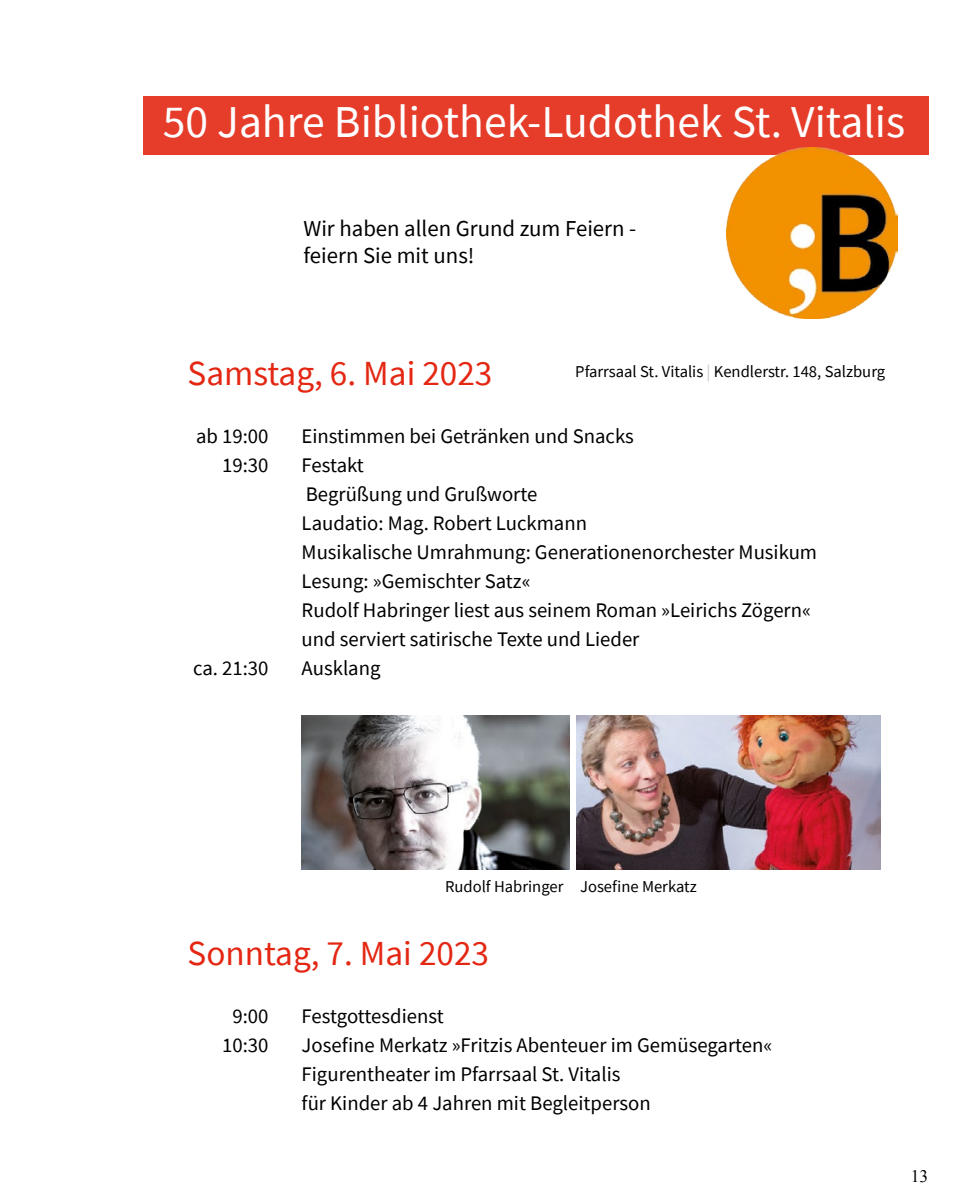
<style>
.page{position:relative;width:968px;height:1201px;background:#fff}
.page>*{position:absolute;margin:0;border:0;box-sizing:border-box;transform-origin:0 0}
.t1{font:45.5px "Source Sans Pro";color:#fff}
.t2{font:35.18px "Source Sans Pro";color:#e42713}
.t3{font:22.75px/26.9px "Source Sans Pro";color:#000}
.t4{font:20.65px/29.1px "Source Sans Pro";color:#000}
.t5{font:17.5px "Times New Roman";color:#000}
.t6{font:16.62px "Source Sans Pro";color:#000}
.s1{color:#c6c6c6}
</style>
<div class="page">
<img style="left:576px;top:716px;width:304px;height:153px">
<img style="left:302px;top:716px;width:267px;height:153px">
<div style="left:144px;top:97px;width:784px;height:58px;background:#e63d2b"></div>
<img style="left:726px;top:147px;width:171px;height:172px">
<h1 class="t1" style="left:163px;top:93px;width:744px">50 Jahre Bibliothek-Ludothek St. Vitalis</h1>
<p class="t3" style="left:303px;top:215px;width:334px">Wir haben allen Grund zum Feiern - feiern Sie mit uns!</p>
<h2 class="t2" style="left:188px;top:350px;width:306px">Samstag, 6. Mai 2023</h2>
<p class="t4" style="left:196px;top:421px;width:74px">ab 19:00</p>
<p class="t4" style="left:301px;top:421px;width:334px">Einstimmen bei Getränken und Snacks</p>
<p class="t4" style="left:222px;top:450px;width:48px">19:30</p>
<p class="t4" style="left:301px;top:450px;width:517px">Festakt<br>Begrüßung und Grußworte<br>Laudatio: Mag. Robert Luckmann<br>Musikalische Umrahmung: Generationenorchester Musikum Lesung: »Gemischter Satz«<br>Rudolf Habringer liest aus seinem Roman »Leirichs Zögern« und serviert satirische Texte und Lieder</p>
<p class="t4" style="left:193px;top:653px;width:77px">ca. 21:30</p>
<p class="t4" style="left:301px;top:653px;width:80px">Ausklang</p>
<p class="t6" style="left:575px;top:360px;width:311px">Pfarrsaal St. Vitalis <span class="s1">|</span> Kendlerstr. 148, Salzburg</p>
<p class="t6" style="left:445px;top:876px;width:253px">Rudolf Habringer Josefine Merkatz</p>
<h2 class="t2" style="left:188px;top:930px;width:303px">Sonntag, 7. Mai 2023</h2>
<p class="t4" style="left:232px;top:1001px;width:38px">9:00</p>
<p class="t4" style="left:301px;top:1001px;width:143px">Festgottesdienst</p>
<p class="t4" style="left:222px;top:1030px;width:48px">10:30</p>
<p class="t4" style="left:301px;top:1030px;width:472px">Josefine Merkatz »Fritzis Abenteuer im Gemüsegarten«<br>Figurentheater im Pfarrsaal St. Vitalis<br>für Kinder ab 4 Jahren mit Begleitperson</p>
<p class="t5" style="left:910px;top:1164px;width:19px">13</p>
</div>
